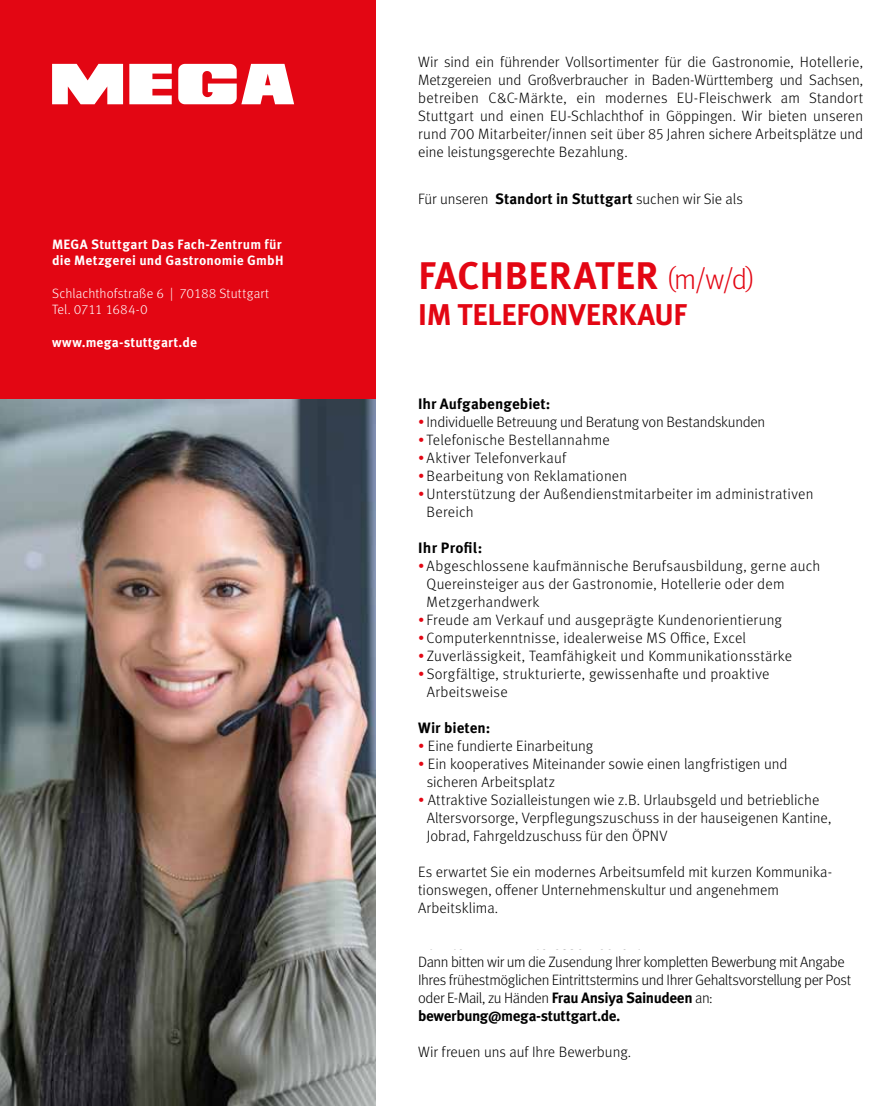
<style>
.page{position:relative;width:893px;height:1106px;background:#fff}
.page>*{position:absolute;margin:0;border:0;box-sizing:border-box;transform-origin:0 0}
.t1{font:700 38.4px "Meta Pro";letter-spacing:.015em;color:#e30613}
.t2{font:700 30px "Meta Pro";letter-spacing:-.01em;color:#e30613}
.t3{font:300 15px/18px "Meta Pro";letter-spacing:.01em;color:#000}
.t4{font:300 15px/18px "Meta Pro";letter-spacing:-.03em;color:#000}
.t5{font:300 15px "Meta Pro";letter-spacing:-.02em;color:#000}
.t6{font:700 15px "Meta Pro";letter-spacing:.01em;color:#000}
.t7{font:700 13.5px/16.2px "Meta Pro";letter-spacing:.02em;color:#fff}
.t8{font:300 13.5px/16.2px "Meta Pro";letter-spacing:.005em;color:#fff}
.s1{font-weight:700}
.s2{font-weight:300;font-size:28.8px}
.s3{color:#e30613}
</style>
<div class="page">
<img style="left:0;top:398px;width:375px;height:708px">
<div style="left:0;top:0;width:375px;height:398px;background:#e30613"></div>
<svg style="left:178px;top:64px;width:116px;height:40px"></svg>
<svg style="left:129px;top:64px;width:43px;height:40px"></svg>
<svg style="left:52px;top:64px;width:71px;height:40px"></svg>
<p class="t7" style="left:52px;top:237px;width:233px">MEGA Stuttgart Das Fach-Zentrum für die Metzgerei und Gastronomie GmbH</p>
<p class="t8" style="left:52px;top:284px;width:219px">Schlachthofstraße 6 | 70188 Stuttgart<br>Tel. 0711 1684-0</p>
<p class="t7" style="left:52px;top:334px;width:146px">www.mega-stuttgart.de</p>
<p class="t3" style="left:418px;top:52px;width:447px;text-align:justify">Wir sind ein führender Vollsortimenter für die Gastronomie, Hotellerie, Metzgereien und Großverbraucher in Baden-Württemberg und Sachsen, betreiben C&amp;C-Märkte, ein modernes EU-Fleischwerk am Standort Stuttgart und einen EU-Schlachthof in Göppingen. Wir bieten unseren rund 700 Mitarbeiter/innen seit über 85 Jahren sichere Arbeitsplätze und eine leistungsgerechte Bezahlung.</p>
<p class="t3" style="left:418px;top:189px;width:326px">Für unseren <span class="s1">Standort in Stuttgart</span> suchen wir Sie als</p>
<h1 class="t1" style="left:418px;top:252px;width:338px">FACHBERATER <span class="s2">(m/w/d)</span></h1>
<h2 class="t2" style="left:418px;top:296px;width:270px">IM TELEFONVERKAUF</h2>
<p class="t6" style="left:418px;top:394px;width:134px">Ihr Aufgabengebiet:</p>
<p class="t5" style="left:418px;top:411px;width:349px"><span class="s3">•</span> Individuelle Betreuung und Beratung von Bestandskunden</p>
<p class="t3" style="left:418px;top:430px;width:193px"><span class="s3">•</span> Telefonische Bestellannahme</p>
<p class="t3" style="left:418px;top:448px;width:150px"><span class="s3">•</span> Aktiver Telefonverkauf</p>
<p class="t3" style="left:418px;top:466px;width:211px"><span class="s3">•</span>Bearbeitung von Reklamationen</p>
<p class="t3" style="left:427px;top:484px;width:388px;text-indent:-9px"><span class="s3">•</span>Unterstützung der Außendienstmitarbeiter im administrativen<br>Bereich</p>
<p class="t6" style="left:418px;top:538px;width:66px">Ihr Profil:</p>
<p class="t3" style="left:427px;top:556px;width:395px;text-indent:-9px"><span class="s3">•</span> Abgeschlossene kaufmännische Berufsausbildung, gerne auch<br>Quereinsteiger aus der Gastronomie, Hotellerie oder dem<br>Metzgerhandwerk</p>
<p class="t3" style="left:418px;top:610px;width:365px"><span class="s3">•</span> Freude am Verkauf und ausgeprägte Kundenorientierung</p>
<p class="t3" style="left:418px;top:628px;width:329px"><span class="s3">•</span> Computerkenntnisse, idealerweise MS Office, Excel</p>
<p class="t3" style="left:418px;top:646px;width:376px"><span class="s3">•</span> Zuverlässigkeit, Teamfähigkeit und Kommunikationsstärke</p>
<p class="t3" style="left:427px;top:664px;width:344px;text-indent:-9px"><span class="s3">•</span> Sorgfältige, strukturierte, gewissenhafte und proaktive<br>Arbeitsweise</p>
<p class="t6" style="left:418px;top:718px;width:74px">Wir bieten:</p>
<p class="t3" style="left:418px;top:736px;width:177px"><span class="s3">•</span> Eine fundierte Einarbeitung</p>
<p class="t3" style="left:427px;top:754px;width:362px;text-indent:-9px"><span class="s3">•</span> Ein kooperatives Miteinander sowie einen langfristigen und sicheren Arbeitsplatz</p>
<p class="t3" style="left:427px;top:790px;width:406px;text-indent:-9px"><span class="s3">•</span> Attraktive Sozialleistungen wie z.B. Urlaubsgeld und betriebliche<br>Altersvorsorge, Verpflegungszuschuss in der hauseigenen Kantine,<br>Jobrad, Fahrgeldzuschuss für den ÖPNV</p>
<p class="t3" style="left:418px;top:862px;width:415px">Es erwartet Sie ein modernes Arbeitsumfeld mit kurzen Kommunika&shy;tionswegen, offener Unternehmenskultur und angenehmem<br>Arbeitsklima.</p>
<p class="t4" style="left:418px;top:951px;width:434px">Dann bitten wir um die Zusendung Ihrer kompletten Bewerbung mit Angabe Ihres frühestmöglichen Eintrittstermins und Ihrer Gehaltsvorstellung per Post oder E-Mail, zu Händen <span class="s1">Frau Ansiya Sainudeen</span> an: <span class="s1">bewerbung@mega-stuttgart.de.</span></p>
<p class="t3" style="left:418px;top:1041px;width:215px">Wir freuen uns auf Ihre Bewerbung.</p>
</div>
